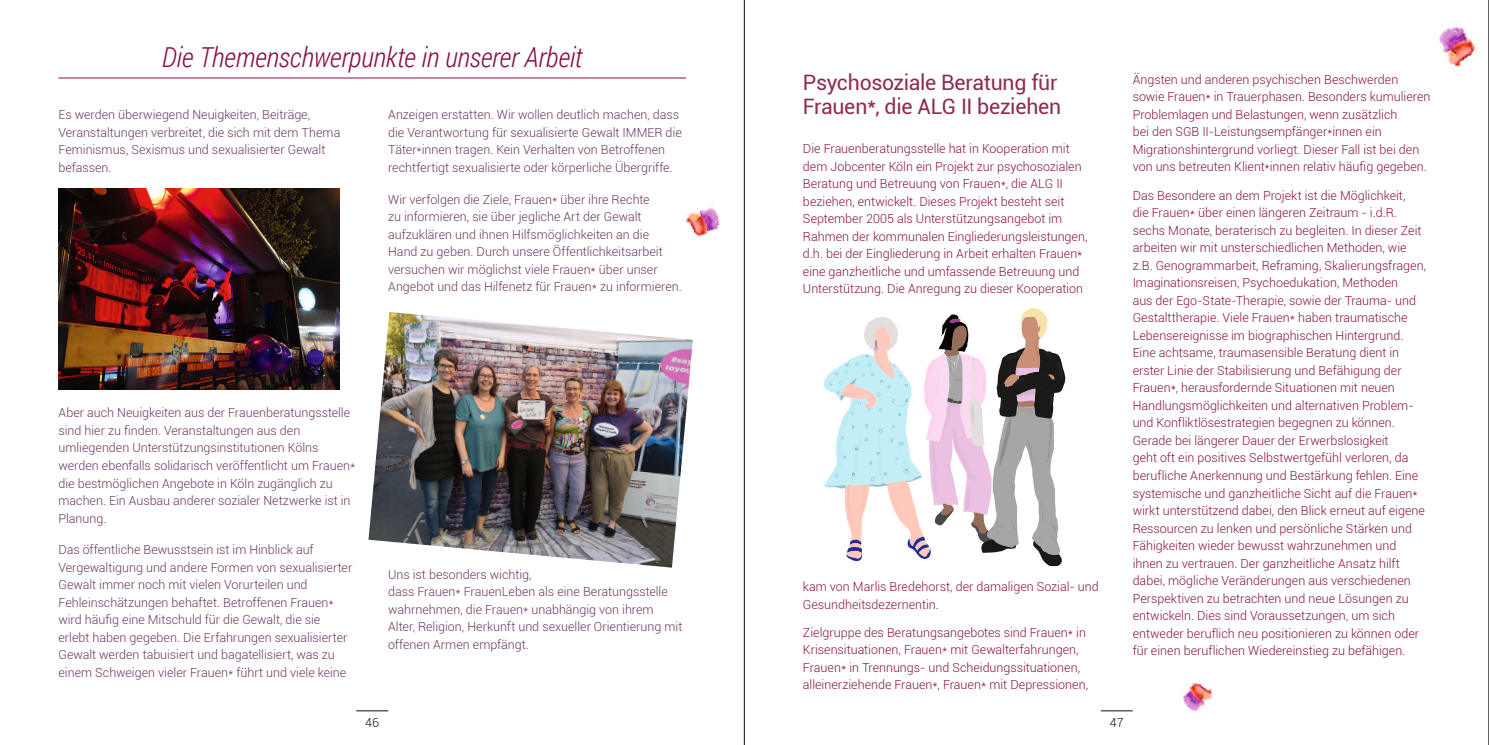
<style>
.page{position:relative;width:1489px;height:745px;background:#fff}
.page>*{position:absolute;margin:0;border:0;box-sizing:border-box;transform-origin:0 0}
.t1{font:italic 300 27.5px "Roboto Condensed";letter-spacing:-.005em;color:#871246}
.t2{font:21.25px/23.8px "Roboto";letter-spacing:-.015em;color:#8f2b52}
.t3{font:300 12.5px/17.5px "Roboto";color:#871246}
.t4{font:300 12.5px/17.5px "Roboto";color:#693761}
.t5{font:300 12.5px "Roboto";color:#11110f}
</style>
<div class="page">
<hr style="left:356px;top:710px;width:32px;height:1px;background:#11110f">
<hr style="left:1100px;top:710px;width:32px;height:1px;background:#11110f">
<img style="left:684px;top:208px;width:36px;height:29px">
<svg style="left:823px;top:308px;width:242px;height:257px"></svg>
<img style="left:368px;top:312px;width:324px;height:255px">
<hr style="left:58px;top:78px;width:628px;height:1px;background:#871246">
<img style="left:58px;top:189px;width:281px;height:200px">
<img style="left:1183px;top:682px;width:30px;height:30px">
<img style="left:1439px;top:26px;width:37px;height:41px">
<hr style="left:744px;top:0;width:1px;height:744px;background:#11110f">
<hr style="left:1488px;top:0;width:1px;height:744px;background:#11110f">
<h1 class="t1" style="left:162px;top:38px;width:422px">Die Themenschwerpunkte in unserer Arbeit</h1>
<p class="t4" style="left:58px;top:106px;width:283px">Es werden überwiegend Neuigkeiten, Beiträge, Veranstaltungen verbreitet, die sich mit dem Thema Feminismus, Sexismus und sexualisierter Gewalt befassen.</p>
<p class="t4" style="left:388px;top:106px;width:295px">Anzeigen erstatten. Wir wollen deutlich machen, dass die Verantwortung für sexualisierte Gewalt IMMER die Täter*innen tragen. Kein Verhalten von Betroffenen rechtfertigt sexualisierte oder körperliche Übergriffe.</p>
<p class="t4" style="left:388px;top:190px;width:295px">Wir verfolgen die Ziele, Frauen* über ihre Rechte<br>zu informieren, sie über jegliche Art der Gewalt aufzuklären und ihnen Hilfsmöglichkeiten an die<br>Hand zu geben. Durch unsere Öffentlichkeitsarbeit versuchen wir möglichst viele Frauen* über unser Angebot und das Hilfenetz für Frauen* zu informieren.</p>
<p class="t4" style="left:58px;top:403px;width:298px">Aber auch Neuigkeiten aus der Frauenberatungsstelle sind hier zu finden. Veranstaltungen aus den umliegenden Unterstützungsinstitutionen Kölns werden ebenfalls solidarisch veröffentlicht um Frauen* die bestmöglichen Angebote in Köln zugänglich zu machen. Ein Ausbau anderer sozialer Netzwerke ist in Planung.</p>
<p class="t4" style="left:58px;top:540px;width:295px">Das öffentliche Bewusstsein ist im Hinblick auf Vergewaltigung und andere Formen von sexualisierter Gewalt immer noch mit vielen Vorurteilen und Fehleinschätzungen behaftet. Betroffenen Frauen* wird häufig eine Mitschuld für die Gewalt, die sie erlebt haben gegeben. Die Erfahrungen sexualisierter Gewalt werden tabuisiert und bagatellisiert, was zu einem Schweigen vieler Frauen* führt und viele keine</p>
<p class="t4" style="left:388px;top:565px;width:296px">Uns ist besonders wichtig,<br>dass Frauen* FrauenLeben als eine Beratungsstelle wahrnehmen, die Frauen* unabhängig von ihrem Alter, Religion, Herkunft und sexueller Orientierung mit offenen Armen empfängt.</p>
<h2 class="t2" style="left:803px;top:70px;width:260px">Psychosoziale Beratung für<br>Frauen*, die ALG II beziehen</h2>
<p class="t3" style="left:803px;top:139px;width:286px">Die Frauenberatungsstelle hat in Kooperation mit dem Jobcenter Köln ein Projekt zur psychosozialen Beratung und Betreuung von Frauen*, die ALG II beziehen, entwickelt. Dieses Projekt besteht seit September 2005 als Unterstützungsangebot im Rahmen der kommunalen Eingliederungsleistungen, d.h. bei der Eingliederung in Arbeit erhalten Frauen* eine ganzheitliche und umfassende Betreuung und Unterstützung. Die Anregung zu dieser Kooperation</p>
<p class="t3" style="left:803px;top:577px;width:297px">kam von Marlis Bredehorst, der damaligen Sozial- und<br>Gesundheitsdezernentin.</p>
<p class="t3" style="left:803px;top:622px;width:287px">Zielgruppe des Beratungsangebotes sind Frauen* in Krisensituationen, Frauen* mit Gewalterfahrungen, Frauen* in Trennungs- und Scheidungssituationen, alleinerziehende Frauen*, Frauen* mit Depressionen,</p>
<p class="t3" style="left:1132px;top:70px;width:299px">Ängsten und anderen psychischen Beschwerden sowie Frauen* in Trauerphasen. Besonders kumulieren Problemlagen und Belastungen, wenn zusätzlich<br>bei den SGB II-Leistungsempfänger*innen ein Migrationshintergrund vorliegt. Dieser Fall ist bei den von uns betreuten Klient*innen relativ häufig gegeben.</p>
<p class="t3" style="left:1132px;top:186px;width:295px">Das Besondere an dem Projekt ist die Möglichkeit,<br>die Frauen* über einen längeren Zeitraum - i.d.R. sechs Monate, beraterisch zu begleiten. In dieser Zeit arbeiten wir mit unsterschiedlichen Methoden, wie z.B. Genogrammarbeit, Reframing, Skalierungsfragen, Imaginationsreisen, Psychoedukation, Methoden<br>aus der Ego-State-Therapie, sowie der Trauma- und Gestalttherapie. Viele Frauen* haben traumatische Lebensereignisse im biographischen Hintergrund.<br>Eine achtsame, traumasensible Beratung dient in erster Linie der Stabilisierung und Befähigung der Frauen*, herausfordernde Situationen mit neuen Handlungsmöglichkeiten und alternativen Problem&shy;und Konfliktlösestrategien begegnen zu können.<br>Gerade bei längerer Dauer der Erwerbslosigkeit<br>geht oft ein positives Selbstwertgefühl verloren, da berufliche Anerkennung und Bestärkung fehlen. Eine systemische und ganzheitliche Sicht auf die Frauen* wirkt unterstützend dabei, den Blick erneut auf eigene Ressourcen zu lenken und persönliche Stärken und Fähigkeiten wieder bewusst wahrzunehmen und ihnen zu vertrauen. Der ganzheitliche Ansatz hilft dabei, mögliche Veränderungen aus verschiedenen Perspektiven zu betrachten und neue Lösungen zu entwickeln. Dies sind Voraussetzungen, um sich entweder beruflich neu positionieren zu können oder für einen beruflichen Wiedereinstieg zu befähigen.</p>
<p class="t5" style="left:365px;top:713px;width:15px">46</p>
<p class="t5" style="left:1109px;top:713px;width:15px">47</p>
</div>
